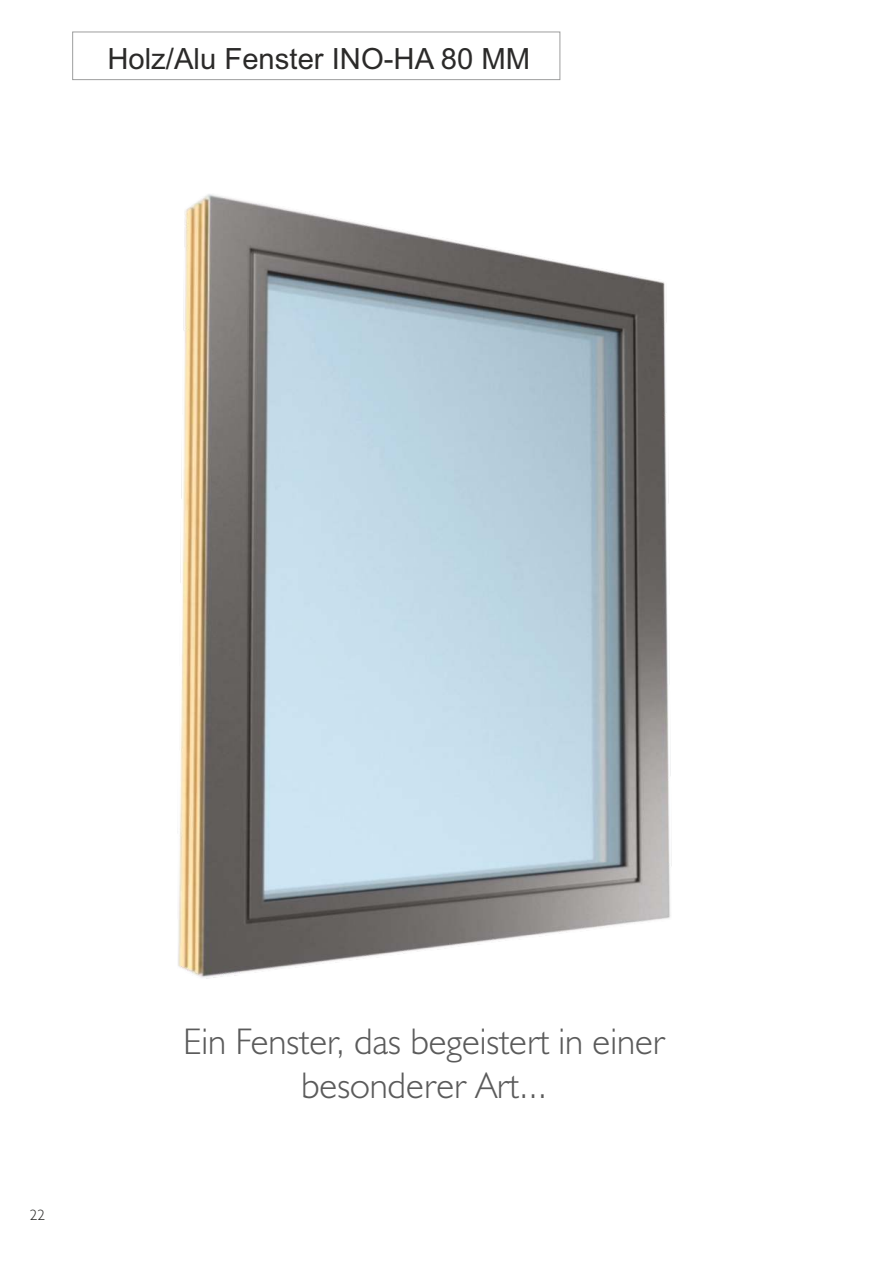
<style>
.page{position:relative;width:893px;height:1263px;background:#fff}
.page>*{position:absolute;margin:0;border:0;box-sizing:border-box;transform-origin:0 0}
.t1{font:300 37.2px/44.2px "Humanist 521 BT";color:#5b5b5b;text-align:center}
.t2{font:29.25px "Arial";color:#2b2a29}
.t3{font:300 15px "Humanist 521 BT";color:#2b2a29}
</style>
<div class="page">
<img style="left:178px;top:194px;width:494px;height:784px">
<div style="left:72px;top:32px;width:488px;height:48px;border:1px solid #9d9e9e"></div>
<p class="t2" style="left:107px;top:48px;width:424px">Holz/Alu Fenster INO-HA 80 MM</p>
<p class="t3" style="left:30px;top:1209px;width:17px">22</p>
<p class="t1" style="left:183px;top:1022px;width:483px">Ein Fenster, das begeistert in einer besonderer Art...</p>
</div>
